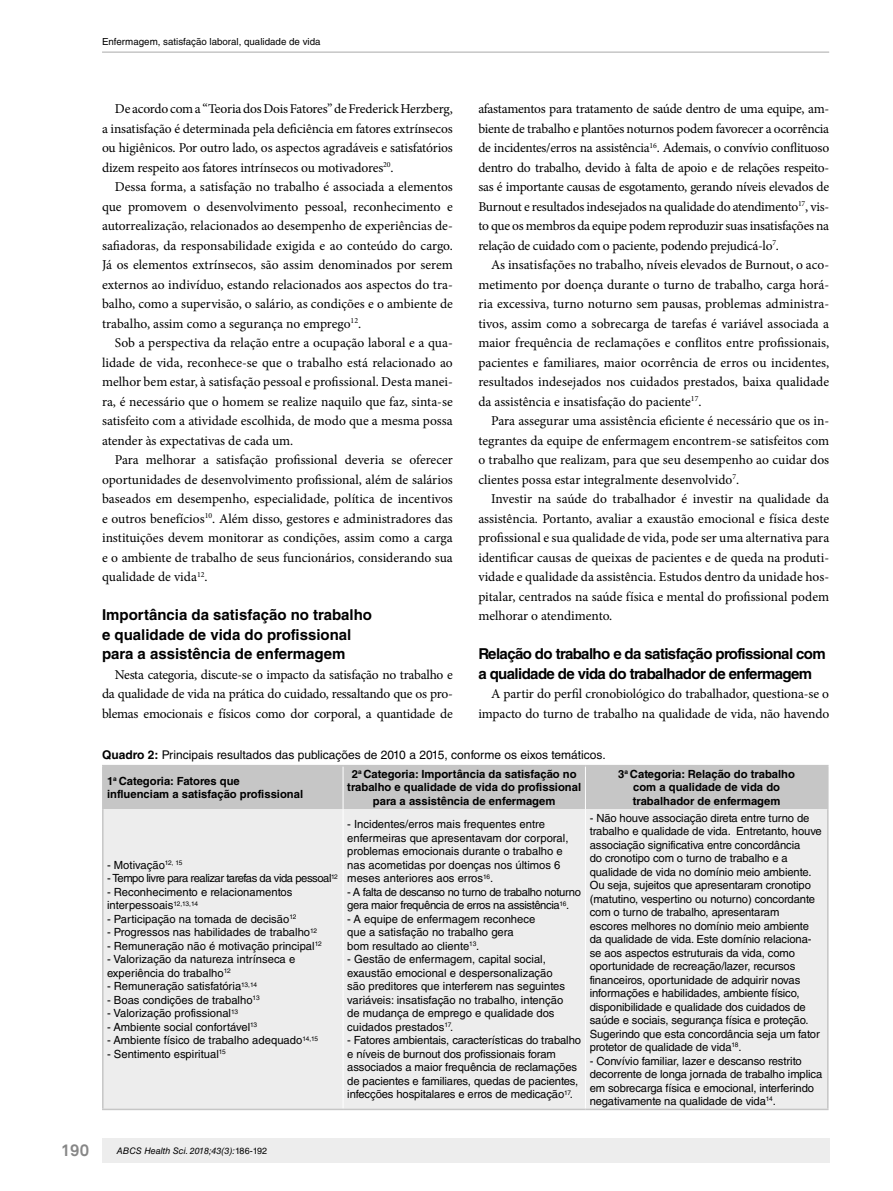
<style>
.page{position:relative;width:893px;height:1191px;background:#fff}
.page>*{position:absolute;margin:0;border:0;box-sizing:border-box;transform-origin:0 0}
.t1{font:700 16.5px "Akkurat Pro";color:#878787}
.t2{font:700 15px/19.5px "Helvetica LT Std";color:#000}
.t3{font:700 15px/19.5px "Helvetica LT Std";letter-spacing:-.04em;color:#000}
.t4{font:13.5px/19.5px "Minion Pro";letter-spacing:-.005em;color:#000;text-align:justify}
.t5{font:12px "Helvetica LT Std";color:#000}
.t6{font:11.25px/13.5px "Helvetica LT Std";letter-spacing:-.01em;color:#000}
.t7{font:700 11.25px/13.5px "Helvetica LT Std";color:#000;text-align:center}
.t8{font:11.25px/13.5px "Helvetica LT Std";letter-spacing:-.03em;color:#000}
.t9{font:11.25px "Helvetica LT Std";letter-spacing:-.04em;color:#000}
.t10{font:9.75px "Helvetica LT Std";color:#000}
.t11{font:italic 9px "Helvetica LT Std";color:#000}
.s1{font-weight:700}
.s2{font-style:normal}
</style>
<div class="page">
<div style="left:102px;top:1138px;width:727px;height:24px;background:#ededed"></div>
<hr style="left:102px;top:51px;width:727px;height:2px;background:#c6c6c6">
<div style="left:104px;top:766px;width:723px;height:43px;background:#c6c6c6"></div>
<div style="left:104px;top:809px;width:723px;height:299px;background:#ededed"></div>
<hr style="left:343px;top:766px;width:1px;height:43px;background:#fff">
<hr style="left:585px;top:766px;width:1px;height:43px;background:#fff">
<hr style="left:343px;top:809px;width:1px;height:299px;background:#fff">
<hr style="left:585px;top:809px;width:1px;height:299px;background:#fff">
<hr style="left:102px;top:765px;width:241px;height:1px;background:#c6c6c6">
<hr style="left:102px;top:766px;width:2px;height:43px;background:#c6c6c6">
<hr style="left:343px;top:765px;width:242px;height:1px;background:#c6c6c6">
<hr style="left:585px;top:765px;width:244px;height:1px;background:#c6c6c6">
<hr style="left:827px;top:766px;width:2px;height:43px;background:#c6c6c6">
<hr style="left:102px;top:809px;width:2px;height:299px;background:#c6c6c6">
<hr style="left:827px;top:809px;width:2px;height:299px;background:#c6c6c6">
<hr style="left:102px;top:1108px;width:241px;height:2px;background:#c6c6c6">
<hr style="left:343px;top:1108px;width:242px;height:2px;background:#c6c6c6">
<hr style="left:585px;top:1108px;width:244px;height:2px;background:#c6c6c6">
<p class="t10" style="left:102px;top:36px;width:220px">Enfermagem, satisfação laboral, qualidade de vida</p>
<p class="t4" style="left:102px;top:99px;width:352px;text-indent:13px">De acordo com a “Teoria dos Dois Fatores” de Frederick Herzberg, a insatisfação é determinada pela deficiência em fatores extrínsecos ou higiênicos. Por outro lado, os aspectos agradáveis e satisfatórios dizem respeito aos fatores intrínsecos ou motivadores<sup>20</sup>.</p>
<p class="t4" style="left:102px;top:177px;width:352px;text-indent:13px">Dessa forma, a satisfação no trabalho é associada a elementos que promovem o desenvolvimento pessoal, reconhecimento e autorrealização, relacionados ao desempenho de experiências de&shy;safiadoras, da responsabilidade exigida e ao conteúdo do cargo.<br>Já os elementos extrínsecos, são assim denominados por serem externos ao indivíduo, estando relacionados aos aspectos do tra&shy;balho, como a supervisão, o salário, as condições e o ambiente de trabalho, assim como a segurança no emprego<sup>12</sup>.</p>
<p class="t4" style="left:102px;top:333px;width:352px;text-indent:13px">Sob a perspectiva da relação entre a ocupação laboral e a qua&shy;lidade de vida, reconhece-se que o trabalho está relacionado ao melhor bem estar, à satisfação pessoal e profissional. Desta manei&shy;ra, é necessário que o homem se realize naquilo que faz, sinta-se satisfeito com a atividade escolhida, de modo que a mesma possa atender às expectativas de cada um.</p>
<p class="t4" style="left:102px;top:450px;width:352px;text-indent:13px">Para melhorar a satisfação profissional deveria se oferecer oportunidades de desenvolvimento profissional, além de salários baseados em desempenho, especialidade, política de incentivos e outros benefícios<sup>10</sup>. Além disso, gestores e administradores das instituições devem monitorar as condições, assim como a carga e o ambiente de trabalho de seus funcionários, considerando sua qualidade de vida<sup>12</sup>.</p>
<p class="t2" style="left:102px;top:605px;width:272px">Importância da satisfação no trabalho e qualidade de vida do profissional para a assistência de enfermagem</p>
<p class="t4" style="left:102px;top:665px;width:352px;text-indent:13px">Nesta categoria, discute-se o impacto da satisfação no trabalho e da qualidade de vida na prática do cuidado, ressaltando que os pro&shy;blemas emocionais e físicos como dor corporal, a quantidade de</p>
<p class="t4" style="left:478px;top:99px;width:352px">afastamentos para tratamento de saúde dentro de uma equipe, am&shy;biente de trabalho e plantões noturnos podem favorecer a ocorrência de incidentes/erros na assistência<sup>16</sup>. Ademais, o convívio conflituoso dentro do trabalho, devido à falta de apoio e de relações respeito&shy;sas é importante causas de esgotamento, gerando níveis elevados de Burnout e resultados indesejados na qualidade do atendimento<sup>17</sup>, vis&shy;to que os membros da equipe podem reproduzir suas insatisfações na relação de cuidado com o paciente, podendo prejudicá-lo<sup>7</sup>.</p>
<p class="t4" style="left:478px;top:255px;width:352px;text-indent:13px">As insatisfações no trabalho, níveis elevados de Burnout, o aco&shy;metimento por doença durante o turno de trabalho, carga horá&shy;ria excessiva, turno noturno sem pausas, problemas administra&shy;tivos, assim como a sobrecarga de tarefas é variável associada a maior frequência de reclamações e conflitos entre profissionais, pacientes e familiares, maior ocorrência de erros ou incidentes, resultados indesejados nos cuidados prestados, baixa qualidade da assistência e insatisfação do paciente<sup>17</sup>.</p>
<p class="t4" style="left:478px;top:411px;width:352px;text-indent:13px">Para assegurar uma assistência eficiente é necessário que os in&shy;tegrantes da equipe de enfermagem encontrem-se satisfeitos com o trabalho que realizam, para que seu desempenho ao cuidar dos clientes possa estar integralmente desenvolvido<sup>7</sup>.</p>
<p class="t4" style="left:478px;top:489px;width:352px;text-indent:13px">Investir na saúde do trabalhador é investir na qualidade da assistência. Portanto, avaliar a exaustão emocional e física deste profissional e sua qualidade de vida, pode ser uma alternativa para identificar causas de queixas de pacientes e de queda na produti&shy;vidade e qualidade da assistência. Estudos dentro da unidade hos&shy;pitalar, centrados na saúde física e mental do profissional podem melhorar o atendimento.</p>
<p class="t3" style="left:478px;top:644px;width:349px">Relação do trabalho e da satisfação profissional com a qualidade de vida do trabalhador de enfermagem</p>
<p class="t4" style="left:478px;top:684px;width:352px;text-align:right">A partir do perfil cronobiológico do trabalhador, questiona-se o impacto do turno de trabalho na qualidade de vida, não havendo</p>
<p class="t5" style="left:102px;top:747px;width:505px"><span class="s1">Quadro 2:</span> Principais resultados das publicações de 2010 a 2015, conforme os eixos temáticos.</p>
<p class="t7" style="left:107px;top:774px;width:198px;text-align:left">1<sup>a</sup> Categoria: Fatores que influenciam a satisfação profissional</p>
<p class="t7" style="left:347px;top:767px;width:235px">2<sup>a</sup> Categoria: Importância da satisfação no trabalho e qualidade de vida do profissional para a assistência de enfermagem</p>
<p class="t7" style="left:618px;top:767px;width:178px">3<sup>a</sup> Categoria: Relação do trabalho com a qualidade de vida do trabalhador de enfermagem</p>
<p class="t6" style="left:107px;top:858px;width:77px">- Motivação<sup>12,</sup> <sup>15</sup></p>
<p class="t9" style="left:107px;top:872px;width:232px">- Tempo livre para realizar tarefas da vida pessoal<sup>12</sup></p>
<p class="t6" style="left:107px;top:885px;width:187px">- Reconhecimento e relacionamentos interpessoais<sup>12,13,14</sup></p>
<p class="t6" style="left:107px;top:912px;width:191px">- Participação na tomada de decisão<sup>12</sup></p>
<p class="t6" style="left:107px;top:925px;width:212px">- Progressos nas habilidades de trabalho<sup>12</sup></p>
<p class="t6" style="left:107px;top:939px;width:216px">- Remuneração não é motivação principal<sup>12</sup></p>
<p class="t6" style="left:107px;top:952px;width:190px">- Valorização da natureza intrínseca e experiência do trabalho<sup>12</sup></p>
<p class="t6" style="left:107px;top:979px;width:152px">- Remuneração satisfatória<sup>13,14</sup></p>
<p class="t6" style="left:107px;top:993px;width:154px">- Boas condições de trabalho<sup>13</sup></p>
<p class="t6" style="left:107px;top:1006px;width:133px">- Valorização profissional<sup>13</sup></p>
<p class="t6" style="left:107px;top:1020px;width:152px">- Ambiente social confortável<sup>13</sup></p>
<p class="t6" style="left:107px;top:1033px;width:213px">- Ambiente físico de trabalho adequado<sup>14,15</sup></p>
<p class="t6" style="left:107px;top:1047px;width:120px">- Sentimento espiritual<sup>15</sup></p>
<p class="t6" style="left:347px;top:817px;width:223px">- Incidentes/erros mais frequentes entre enfermeiras que apresentavam dor corporal, problemas emocionais durante o trabalho e nas acometidas por doenças nos últimos 6 meses anteriores aos erros<sup>16</sup>.</p>
<p class="t8" style="left:347px;top:885px;width:235px">- A falta de descanso no turno de trabalho noturno gera maior frequência de erros na assistência<sup>16</sup>.</p>
<p class="t6" style="left:347px;top:912px;width:189px">- A equipe de enfermagem reconhece que a satisfação no trabalho gera bom resultado ao cliente<sup>13</sup>.</p>
<p class="t6" style="left:347px;top:952px;width:219px">- Gestão de enfermagem, capital social, exaustão emocional e despersonalização são preditores que interferem nas seguintes variáveis: insatisfação no trabalho, intenção de mudança de emprego e qualidade dos cuidados prestados<sup>17</sup>.</p>
<p class="t6" style="left:347px;top:1033px;width:235px">- Fatores ambientais, características do trabalho e níveis de burnout dos profissionais foram associados a maior frequência de reclamações de pacientes e familiares, quedas de pacientes, infecções hospitalares e erros de medicação<sup>17</sup>.</p>
<p class="t6" style="left:590px;top:811px;width:234px">- Não houve associação direta entre turno de trabalho e qualidade de vida. Entretanto, houve associação significativa entre concordância<br>do cronotipo com o turno de trabalho e a qualidade de vida no domínio meio ambiente.<br>Ou seja, sujeitos que apresentaram cronotipo (matutino, vespertino ou noturno) concordante com o turno de trabalho, apresentaram<br>escores melhores no domínio meio ambiente da qualidade de vida. Este domínio relaciona&shy;se aos aspectos estruturais da vida, como oportunidade de recreação/lazer, recursos financeiros, oportunidade de adquirir novas informações e habilidades, ambiente físico, disponibilidade e qualidade dos cuidados de saúde e sociais, segurança física e proteção.<br>Sugerindo que esta concordância seja um fator protetor de qualidade de vida<sup>18</sup>.</p>
<p class="t6" style="left:590px;top:1054px;width:234px">- Convívio familiar, lazer e descanso restrito decorrente de longa jornada de trabalho implica em sobrecarga física e emocional, interferindo negativamente na qualidade de vida<sup>14</sup>.</p>
<p class="t1" style="left:61px;top:1139px;width:30px">190</p>
<p class="t11" style="left:117px;top:1145px;width:152px">ABCS Health Sci. 2018;43(3):<span class="s2">186-192</span></p>
</div>
